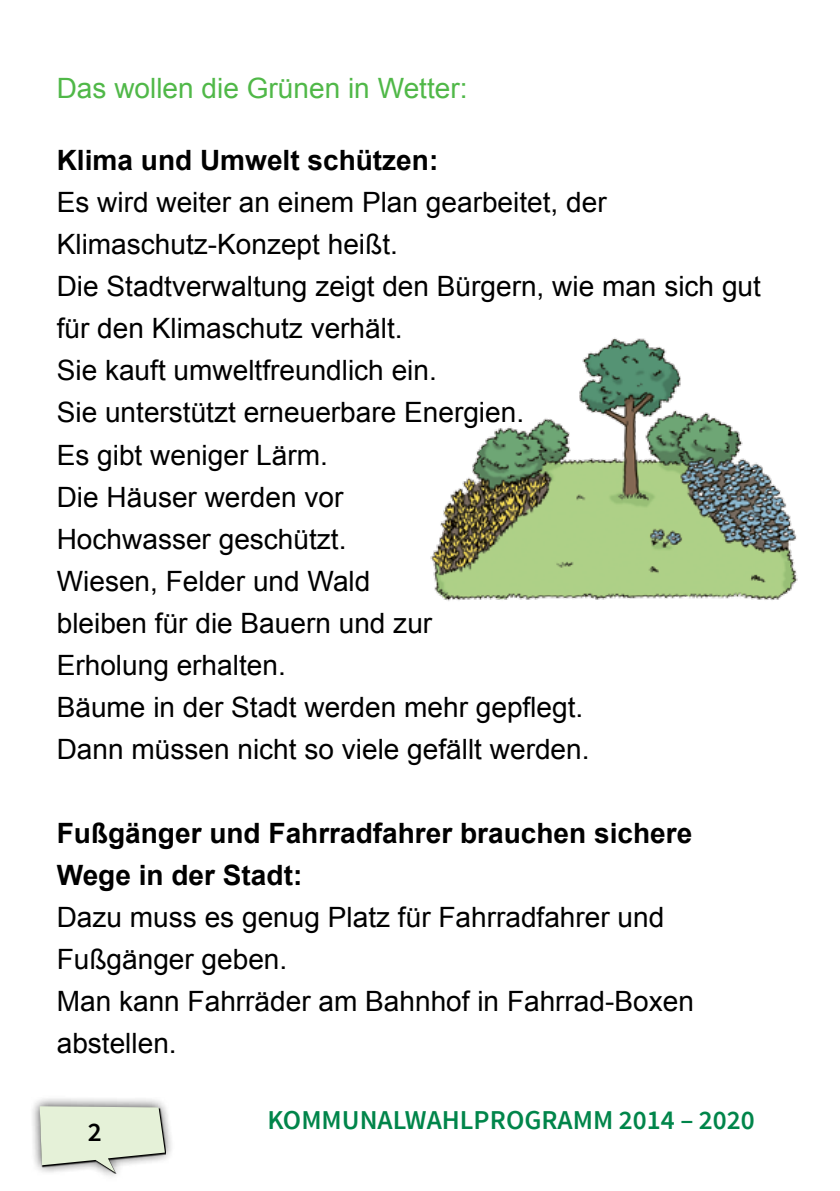
<style>
.page{position:relative;width:840px;height:1191px;background:#fff}
.page>*{position:absolute;margin:0;border:0;box-sizing:border-box;transform-origin:0 0}
.t1{font:28px/42px "Arial";color:#000}
.t2{font:700 28px/42px "Arial";color:#000}
.t3{font:28px "Arial";color:#50b848}
.t4{font:600 27.2px "Source Sans Pro";color:#00854a}
.t5{font:600 27.2px "Source Sans Pro";color:#000}
</style>
<div class="page">
<div style="left:29px;top:1095px;width:145px;height:86px;background:#000;opacity:.75"></div>
<svg style="left:40px;top:1106px;width:125px;height:66px;background:#dbe5d1"></svg>
<img style="left:430px;top:338px;width:368px;height:263px">
<p class="t3" style="left:57px;top:70px;width:412px">Das wollen die Grünen in Wetter:</p>
<p class="t2" style="left:57px;top:140px;width:383px">Klima und Umwelt schützen:</p>
<p class="t1" style="left:57px;top:182px;width:705px">Es wird weiter an einem Plan gearbeitet, der<br>Klimaschutz-Konzept heißt.<br>Die Stadtverwaltung zeigt den Bürgern, wie man sich gut für den Klimaschutz verhält.<br>Sie kauft umweltfreundlich ein.<br>Sie unterstützt erneuerbare Energien.<br>Es gibt weniger Lärm.<br>Die Häuser werden vor<br>Hochwasser geschützt.<br>Wiesen, Felder und Wald<br>bleiben für die Bauern und zur<br>Erholung erhalten.<br>Bäume in der Stadt werden mehr gepflegt.<br>Dann müssen nicht so viele gefällt werden.</p>
<p class="t2" style="left:57px;top:812px;width:636px">Fußgänger und Fahrradfahrer brauchen sichere<br>Wege in der Stadt:</p>
<p class="t1" style="left:57px;top:896px;width:638px">Dazu muss es genug Platz für Fahrradfahrer und<br>Fußgänger geben.<br>Man kann Fahrräder am Bahnhof in Fahrrad-Boxen abstellen.</p>
<p class="t5" style="left:88px;top:1114px;width:15px">2</p>
<p class="t4" style="left:267px;top:1103px;width:488px">KOMMUNALWAHLPROGRAMM 2014 – 2020</p>
</div>
